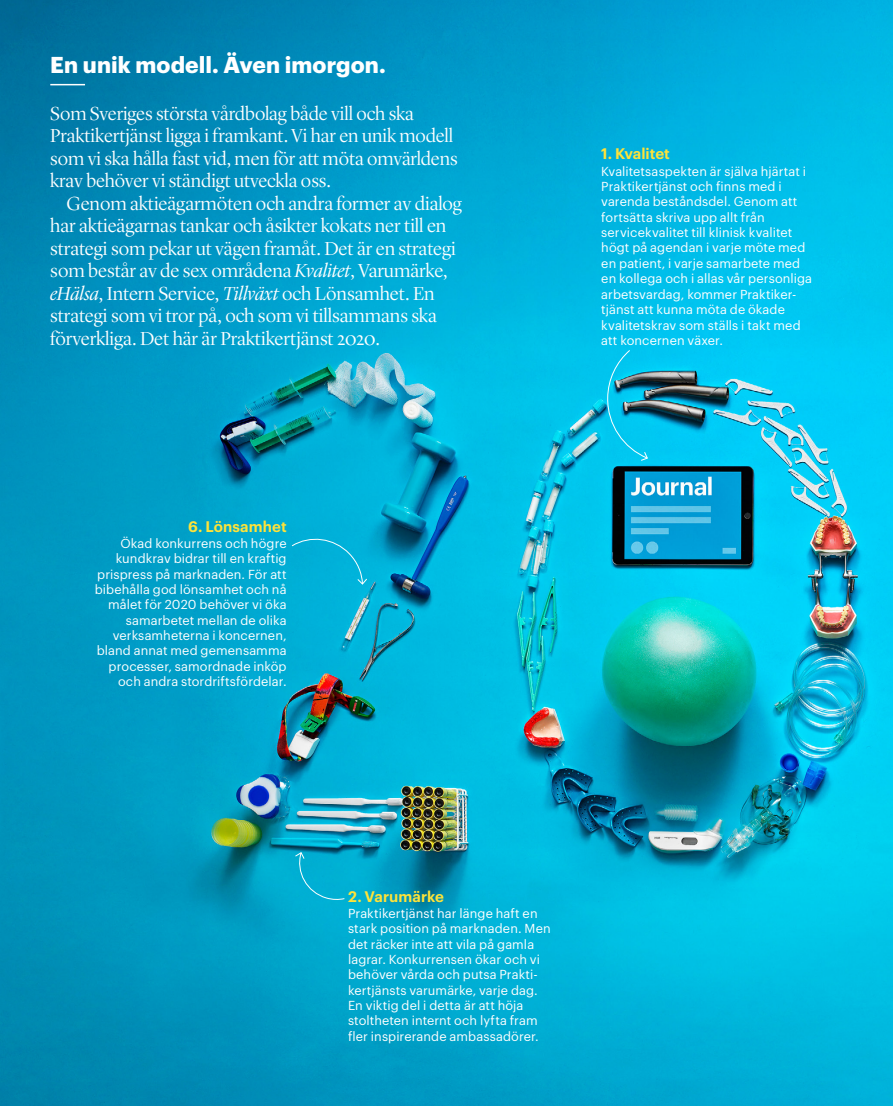
<style>
.page{position:relative;width:893px;height:1106px;background:#fff}
.page>*{position:absolute;margin:0;border:0;box-sizing:border-box;transform-origin:0 0}
.t1{font:700 22.5px "Graphik";letter-spacing:.005em;color:#fff}
.t2{font:300 19.5px/22.5px "Lyon Display";color:#fff}
.t3{font:600 15px "Graphik";color:#fee339}
.t4{font:12.75px/15.3px "Graphik";letter-spacing:.01em;color:#fff}
.s1{font-style:italic}
</style>
<div class="page">
<img style="left:0;top:0;width:893px;height:1106px">
<hr style="left:50px;top:84px;width:35px;height:1px;background:#fff">
<svg style="left:607px;top:350px;width:41px;height:111px;background:#12b5d8"></svg>
<svg style="left:295px;top:852px;width:50px;height:47px;background:#08b0d3"></svg>
<div style="left:292px;top:535px;width:75px;height:49px;background:#00b0d9"></div>
<h1 class="t1" style="left:50px;top:47px;width:337px">En unik modell. Även imorgon.</h1>
<h2 class="t2" style="left:50px;top:101px;width:409px">Som Sveriges största vårdbolag både vill och ska Praktikertjänst ligga i framkant. Vi har en unik modell som vi ska hålla fast vid, men för att möta omvärldens krav behöver vi ständigt utveckla oss.</h2>
<p class="t2" style="left:50px;top:191px;width:413px;text-indent:16px">Genom aktieägarmöten och andra former av dialog har aktieägarnas tankar och åsikter kokats ner till en strategi som pekar ut vägen framåt. Det är en strategi som består av de sex områdena <span class="s1">Kvalitet</span>, Varumärke, <span class="s1">eHälsa</span>, Intern Service, <span class="s1">Tillväxt</span> och Lönsamhet. En strategi som vi tror på, och som vi tillsammans ska förverkliga. Det här är Praktikertjänst 2020.</p>
<p class="t3" style="left:188px;top:515px;width:100px">6. Lönsamhet</p>
<p class="t4" style="left:95px;top:535px;width:193px;text-align:right">Ökad konkurrens och högre kundkrav bidrar till en kraftig prispress på marknaden. För att bibehålla god lönsamhet och nå målet för 2020 behöver vi öka samarbetet mellan de olika verksamheterna i koncernen, bland annat med gemensamma processer, samordnade inköp och andra stordriftsfördelar.</p>
<p class="t3" style="left:601px;top:142px;width:70px">1. Kvalitet</p>
<p class="t4" style="left:601px;top:162px;width:212px">Kvalitetsaspekten är själva hjärtat i<br>Praktikertjänst och finns med i varenda beståndsdel. Genom att fortsätta skriva upp allt från servicekvalitet till klinisk kvalitet högt på agendan i varje möte med en patient, i varje samarbete med en kollega och i allas vår personliga arbetsvardag, kommer Praktiker&shy;tjänst att kunna möta de ökade kvalitetskrav som ställs i takt med att koncernen växer.</p>
<p class="t3" style="left:348px;top:884px;width:97px">2. Varumärke</p>
<p class="t4" style="left:348px;top:904px;width:204px">Praktikertjänst har länge haft en stark position på marknaden. Men det räcker inte att vila på gamla lagrar. Konkurrensen ökar och vi behöver vårda och putsa Prakti&shy;kertjänsts varumärke, varje dag.<br>En viktig del i detta är att höja stoltheten internt och lyfta fram fler inspirerande ambassadörer.</p>
</div>
